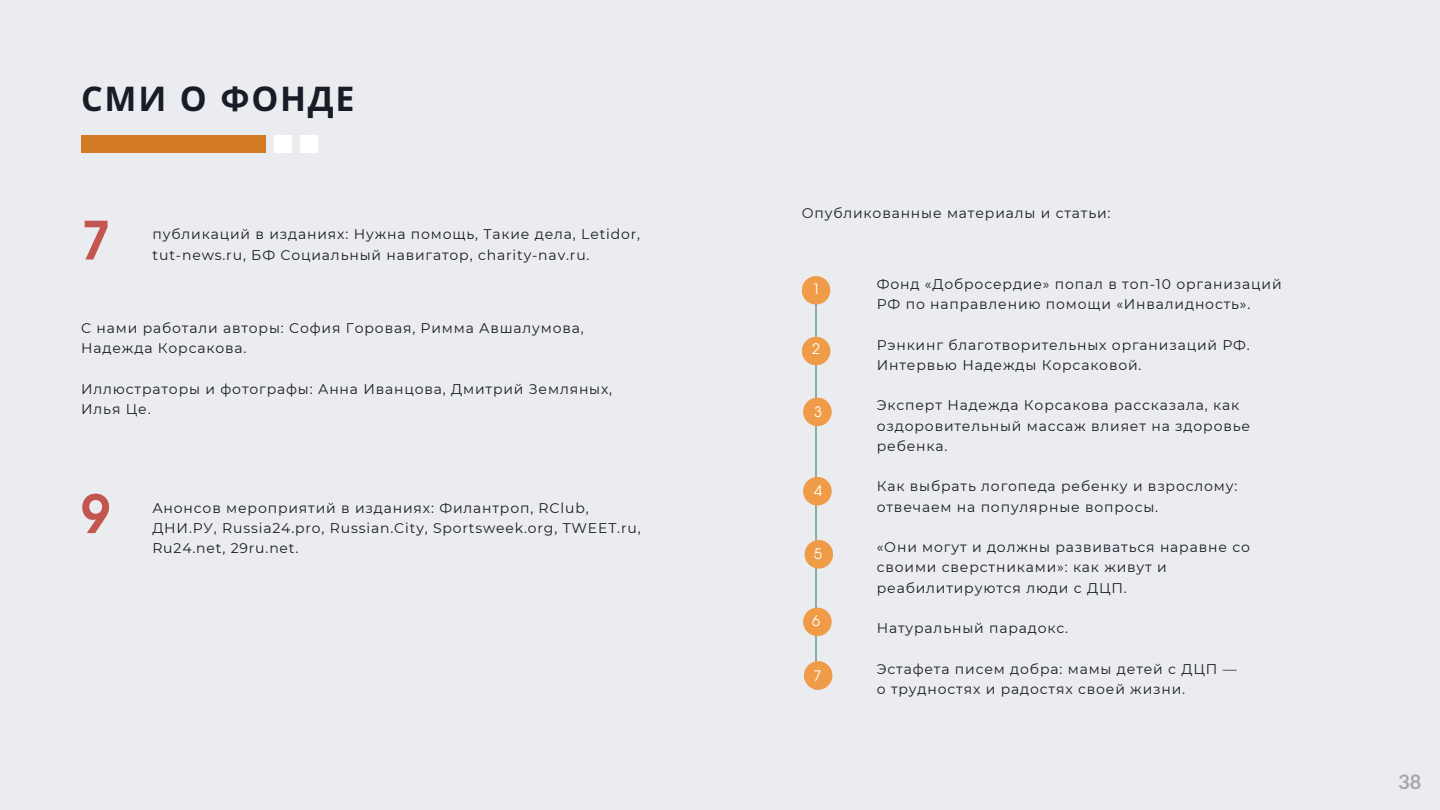
<style>
.page{position:relative;width:1440px;height:810px;background:#ebecef}
.page>*{position:absolute;margin:0;border:0;box-sizing:border-box;transform-origin:0 0}
.t1{font:700 52.5px "Evolventa";color:#c3564f}
.t2{font:700 34px "Noto Sans";letter-spacing:.05em;color:#191b27}
.t3{font:700 20px "Lato";color:#a5a7a8}
.t4{font:14.5px "Evolventa";color:#fff}
.t5{font:14px/20.2px "Montserrat";letter-spacing:.06em;color:#191b27}
</style>
<div class="page">
<div style="left:81px;top:136px;width:185px;height:17px;background:#d27b24"></div>
<div style="left:274px;top:136px;width:18px;height:17px;background:#fff"></div>
<div style="left:301px;top:136px;width:17px;height:17px;background:#fff"></div>
<hr style="left:815px;top:283px;width:2px;height:407px;background:#82afa6">
<div style="left:802px;top:276px;width:28px;height:29px;background:#ef9b47;border-radius:50%"></div>
<div style="left:802px;top:337px;width:28px;height:28px;background:#ef9b47;border-radius:50%"></div>
<div style="left:803px;top:398px;width:29px;height:28px;background:#ef9b47;border-radius:50%"></div>
<div style="left:803px;top:477px;width:29px;height:29px;background:#ef9b47;border-radius:50%"></div>
<div style="left:805px;top:540px;width:28px;height:29px;background:#ef9b47;border-radius:50%"></div>
<div style="left:803px;top:608px;width:29px;height:28px;background:#ef9b47;border-radius:50%"></div>
<div style="left:804px;top:661px;width:28px;height:29px;background:#ef9b47;border-radius:50%"></div>
<h2 class="t2" style="left:81px;top:74px;width:275px">СМИ О ФОНДЕ</h2>
<h1 class="t1" style="left:81px;top:218px;width:31px">7</h1>
<p class="t5" style="left:153px;top:224px;width:489px">публикаций в изданиях: Нужна помощь, Такие дела, Letidor, tut-news.ru, БФ Социальный навигатор, charity-nav.ru.</p>
<p class="t5" style="left:81px;top:318px;width:504px">С нами работали авторы: София Горовая, Римма Авшалумова,<br>Надежда Корсакова.</p>
<p class="t5" style="left:81px;top:379px;width:533px">Иллюстраторы и фотографы: Анна Иванцова, Дмитрий Земляных,<br>Илья Це.</p>
<h1 class="t1" style="left:81px;top:491px;width:31px">9</h1>
<p class="t5" style="left:152px;top:498px;width:490px">Анонсов мероприятий в изданиях: Филантроп, RClub,<br>ДНИ.РУ, Russia24.pro, Russian.City, Sportsweek.org, TWEET.ru,<br>Ru24.net, 29ru.net.</p>
<p class="t5" style="left:802px;top:203px;width:310px">Опубликованные материалы и статьи:</p>
<p class="t4" style="left:812px;top:283px;width:9px">1</p>
<p class="t4" style="left:812px;top:343px;width:9px">2</p>
<p class="t4" style="left:814px;top:405px;width:9px">3</p>
<p class="t4" style="left:814px;top:485px;width:9px">4</p>
<p class="t4" style="left:814px;top:547px;width:9px">5</p>
<p class="t4" style="left:812px;top:614px;width:9px">6</p>
<p class="t4" style="left:813px;top:669px;width:9px">7</p>
<p class="t5" style="left:877px;top:274px;width:406px">Фонд «Добросердие» попал в топ-10 организаций<br>РФ по направлению помощи «Инвалидность».</p>
<p class="t5" style="left:877px;top:335px;width:375px">Рэнкинг благотворительных организаций РФ.<br>Интервью Надежды Корсаковой.</p>
<p class="t5" style="left:877px;top:395px;width:375px">Эксперт Надежда Корсакова рассказала, как оздоровительный массаж влияет на здоровье ребенка.</p>
<p class="t5" style="left:877px;top:476px;width:362px">Как выбрать логопеда ребенку и взрослому: отвечаем на популярные вопросы.</p>
<p class="t5" style="left:877px;top:537px;width:375px">«Они могут и должны развиваться наравне со своими сверстниками»: как живут и реабилитируются люди с ДЦП.</p>
<p class="t5" style="left:877px;top:618px;width:193px">Натуральный парадокс.</p>
<p class="t5" style="left:877px;top:659px;width:361px">Эстафета писем добра: мамы детей с ДЦП — о трудностях и радостях своей жизни.</p>
<h3 class="t3" style="left:1398px;top:770px;width:25px">38</h3>
</div>
